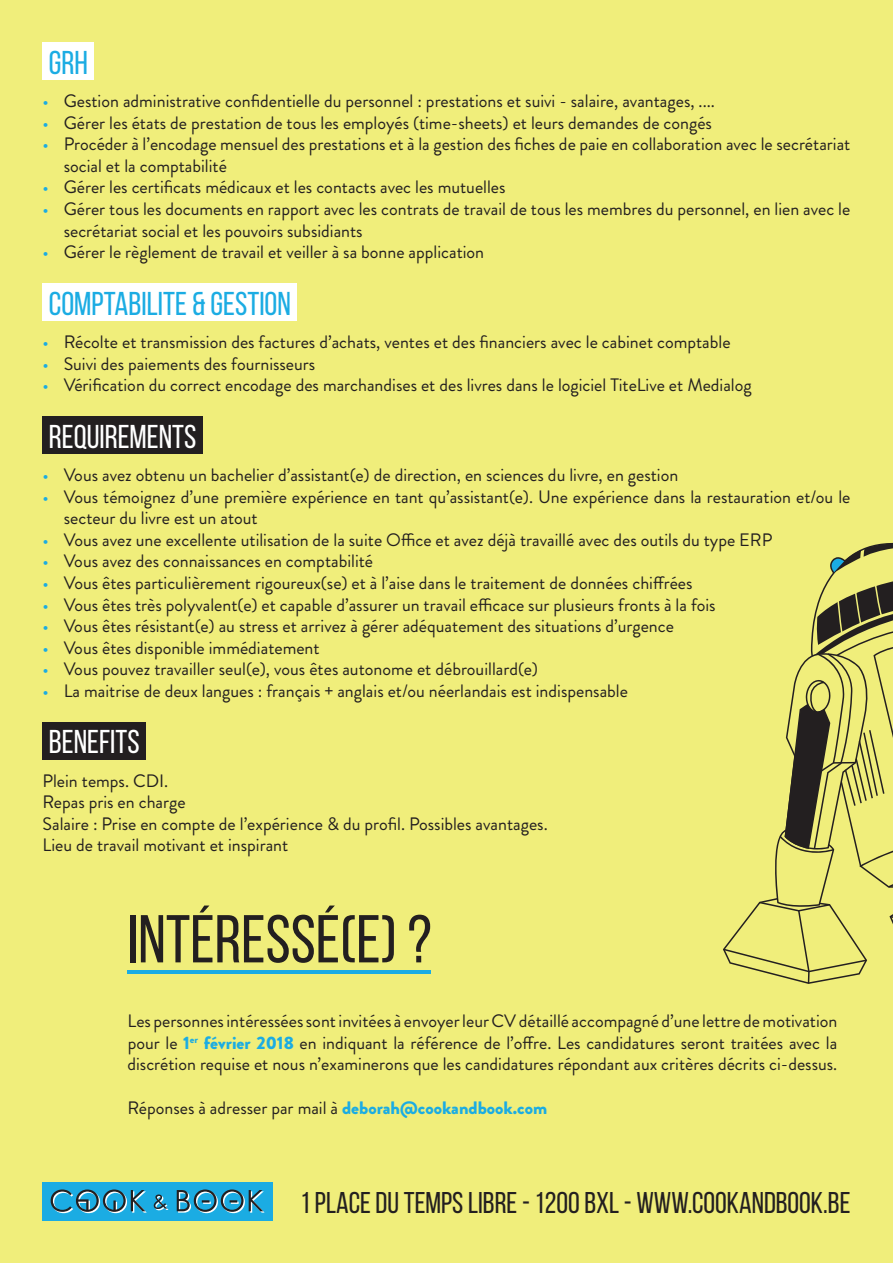
<style>
.page{position:relative;width:893px;height:1263px;background:#f0ee7b}
.page>*{position:absolute;margin:0;border:0;box-sizing:border-box;transform-origin:0 0}
.t1{font:67.5px "Bebas Neue";color:#231f20}
.t2{font:33px "Bebas Neue";color:#1bace3}
.t3{font:33px "Bebas Neue";color:#fff}
.t4{font:30px "Bebas Neue";color:#231f20}
.t5{font:18px/21.6px "Brandon Grotesque";color:#231f20}
.s1{color:#1bace3}
.s2{font-weight:900;color:#1bace3}
</style>
<div class="page">
<svg style="left:723px;top:542px;width:170px;height:442px"></svg>
<div style="left:43px;top:1182px;width:230px;height:38px;background:#1bace3"></div>
<svg style="left:177px;top:1189px;width:88px;height:24px"></svg>
<svg style="left:154px;top:1194px;width:14px;height:16px"></svg>
<svg style="left:51px;top:1189px;width:96px;height:24px"></svg>
<div style="left:43px;top:43px;width:51px;height:37px;background:#fff"></div>
<div style="left:43px;top:283px;width:254px;height:38px;background:#fff"></div>
<div style="left:43px;top:416px;width:160px;height:38px;background:#231f20"></div>
<div style="left:43px;top:722px;width:103px;height:38px;background:#231f20"></div>
<hr style="left:128px;top:971px;width:303px;height:3px;background:#1bace3">
<h2 class="t2" style="left:49px;top:44px;width:41px">GRH</h2>
<p class="t5" style="left:43px;top:90px;width:674px"><span class="s1">•</span> Gestion administrative confidentielle du personnel : prestations et suivi - salaire, avantages, ....</p>
<p class="t5" style="left:43px;top:112px;width:671px"><span class="s1">•</span> Gérer les états de prestation de tous les employés (time-sheets) et leurs demandes de congés</p>
<p class="t5" style="left:64px;top:134px;width:788px;text-indent:-21px"><span class="s1">•</span> Procéder à l’encodage mensuel des prestations et à la gestion des fiches de paie en collaboration avec le secrétariat social et la comptabilité</p>
<p class="t5" style="left:42px;top:177px;width:465px"><span class="s1">•</span> Gérer les certificats médicaux et les contacts avec les mutuelles</p>
<p class="t5" style="left:64px;top:198px;width:788px;text-indent:-21px"><span class="s1">•</span> Gérer tous les documents en rapport avec les contrats de travail de tous les membres du personnel, en lien avec le secrétariat social et les pouvoirs subsidiants</p>
<p class="t5" style="left:42px;top:242px;width:443px"><span class="s1">•</span> Gérer le règlement de travail et veiller à sa bonne application</p>
<h2 class="t2" style="left:49px;top:285px;width:243px">COMPTABILITE &amp; GESTION</h2>
<p class="t5" style="left:43px;top:331px;width:690px"><span class="s1">•</span> Récolte et transmission des factures d’achats, ventes et des financiers avec le cabinet comptable</p>
<p class="t5" style="left:43px;top:353px;width:274px"><span class="s1">•</span> Suivi des paiements des fournisseurs</p>
<p class="t5" style="left:43px;top:374px;width:711px"><span class="s1">•</span> Vérification du correct encodage des marchandises et des livres dans le logiciel TiteLive et Medialog</p>
<h2 class="t3" style="left:49px;top:418px;width:149px">REQUIREMENTS</h2>
<p class="t5" style="left:43px;top:464px;width:637px"><span class="s1">•</span> Vous avez obtenu un bachelier d’assistant(e) de direction, en sciences du livre, en gestion</p>
<p class="t5" style="left:64px;top:486px;width:788px;text-indent:-21px"><span class="s1">•</span> Vous témoignez d’une première expérience en tant qu’assistant(e). Une expérience dans la restauration et/ou le secteur du livre est un atout</p>
<p class="t5" style="left:43px;top:529px;width:731px"><span class="s1">•</span> Vous avez une excellente utilisation de la suite Office et avez déjà travaillé avec des outils du type ERP</p>
<p class="t5" style="left:43px;top:551px;width:332px"><span class="s1">•</span> Vous avez des connaissances en comptabilité</p>
<p class="t5" style="left:43px;top:572px;width:651px"><span class="s1">•</span> Vous êtes particulièrement rigoureux(se) et à l’aise dans le traitement de données chiffrées</p>
<p class="t5" style="left:43px;top:594px;width:675px"><span class="s1">•</span> Vous êtes très polyvalent(e) et capable d’assurer un travail efficace sur plusieurs fronts à la fois</p>
<p class="t5" style="left:43px;top:615px;width:633px"><span class="s1">•</span> Vous êtes résistant(e) au stress et arrivez à gérer adéquatement des situations d’urgence</p>
<p class="t5" style="left:43px;top:637px;width:279px"><span class="s1">•</span> Vous êtes disponible immédiatement</p>
<p class="t5" style="left:43px;top:659px;width:497px"><span class="s1">•</span> Vous pouvez travailler seul(e), vous êtes autonome et débrouillard(e)</p>
<p class="t5" style="left:43px;top:680px;width:587px"><span class="s1">•</span> La maitrise de deux langues : français + anglais et/ou néerlandais est indispensable</p>
<h2 class="t3" style="left:49px;top:724px;width:92px">BENEFITS</h2>
<p class="t5" style="left:43px;top:770px;width:507px">Plein temps. CDI.<br>Repas pris en charge<br>Salaire : Prise en compte de l’expérience &amp; du profil. Possibles avantages.<br>Lieu de travail motivant et inspirant</p>
<h1 class="t1" style="left:128px;top:902px;width:306px">INTÉRESSÉ(E) ?</h1>
<p class="t5" style="left:127px;top:1010px;width:711px;text-align:justify">Les personnesintéresséessontinvitées à envoyerleurCVdétaillé accompagné d’une lettre demotivation pour le <span class="s2">1</span><sup>er</sup> <span class="s2">février 2018</span> en indiquant la référence de l’offre. Les candidatures seront traitées avec la discrétion requise et nous n’examinerons que les candidatures répondant aux critères décrits ci-dessus.</p>
<p class="t5" style="left:128px;top:1097px;width:421px">Réponses à adresser par mail à <span class="s2">deborah@cookandbook.com</span></p>
<h3 class="t4" style="left:300px;top:1186px;width:552px">1 PLACE DU TEMPS LIBRE - 1200 BXL - WWW.COOKANDBOOK.BE</h3>
</div>
